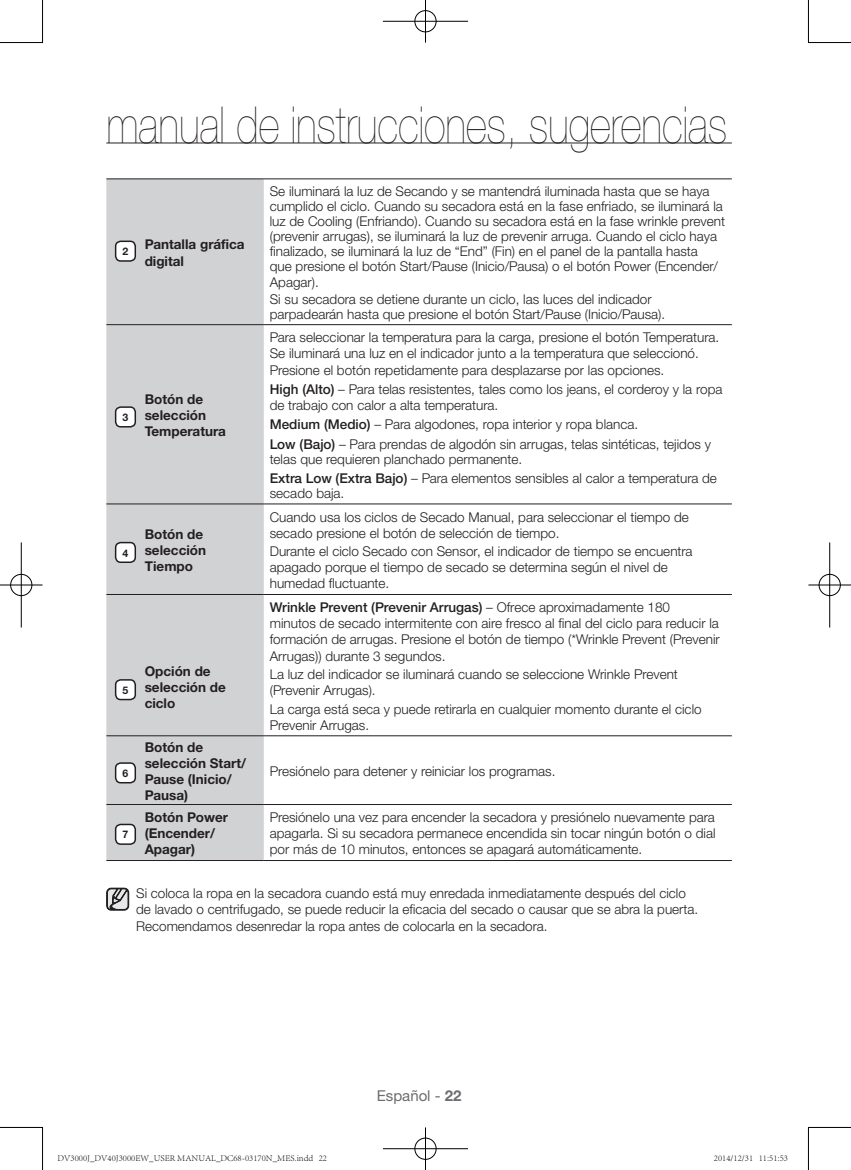
<style>
.page{position:relative;width:851px;height:1170px;background:#fff}
.page>*{position:absolute;margin:0;border:0;box-sizing:border-box;transform-origin:0 0}
.t1{font:200 51px "Helvetica Neue LTW1 G";color:#231f20;scale:.81 1}
.t2{font:15px "Helvetica Neue LTW1 G";color:#6c6d70}
.t3{font:300 13.5px/16.2px "Helvetica Neue LTW1 G";color:#231f20}
.t4{font:700 13.5px/16.2px "Helvetica Neue LTW1 G";color:#231f20}
.t5{font:700 10.5px "Helvetica Neue";color:#231f20}
.t6{font:300 9px "Adobe Song Std";color:#000}
.s1{font-weight:500}
.s2{font-weight:700}
</style>
<div class="page">
<hr style="left:106px;top:143px;width:625px;height:1px;background:#231f20">
<div style="left:106px;top:180px;width:158px;height:680px;background:#d1d2d4"></div>
<hr style="left:106px;top:179px;width:158px;height:1px;background:#231f20">
<hr style="left:264px;top:179px;width:467px;height:1px;background:#231f20">
<hr style="left:106px;top:324px;width:158px;height:1px;background:#231f20">
<hr style="left:264px;top:324px;width:467px;height:1px;background:#231f20">
<hr style="left:106px;top:503px;width:158px;height:1px;background:#231f20">
<hr style="left:264px;top:503px;width:467px;height:1px;background:#231f20">
<hr style="left:106px;top:594px;width:158px;height:1px;background:#231f20">
<hr style="left:264px;top:594px;width:467px;height:1px;background:#231f20">
<hr style="left:106px;top:735px;width:158px;height:1px;background:#231f20">
<hr style="left:264px;top:735px;width:467px;height:1px;background:#231f20">
<hr style="left:106px;top:804px;width:158px;height:1px;background:#231f20">
<hr style="left:264px;top:804px;width:467px;height:1px;background:#231f20">
<hr style="left:106px;top:860px;width:158px;height:1px;background:#231f20">
<hr style="left:264px;top:860px;width:467px;height:1px;background:#231f20">
<div style="left:116px;top:824px;width:19px;height:20px;background:#fff;border-radius:5px"></div>
<div style="left:115px;top:823px;width:21px;height:21px;border:2px solid #231f20;border-radius:5px"></div>
<div style="left:116px;top:763px;width:19px;height:19px;background:#fff;border-radius:5px"></div>
<div style="left:115px;top:762px;width:21px;height:21px;border:2px solid #231f20;border-radius:5px"></div>
<div style="left:116px;top:542px;width:19px;height:20px;background:#fff;border-radius:5px"></div>
<div style="left:115px;top:542px;width:21px;height:21px;border:2px solid #231f20;border-radius:5px"></div>
<div style="left:116px;top:679px;width:19px;height:20px;background:#fff;border-radius:5px"></div>
<div style="left:115px;top:679px;width:21px;height:21px;border:2px solid #231f20;border-radius:5px"></div>
<div style="left:116px;top:407px;width:19px;height:20px;background:#fff;border-radius:5px"></div>
<div style="left:115px;top:406px;width:21px;height:21px;border:2px solid #231f20;border-radius:5px"></div>
<svg style="left:106px;top:887px;width:23px;height:24px"></svg>
<div style="left:116px;top:241px;width:19px;height:20px;background:#fff;border-radius:5px"></div>
<div style="left:115px;top:240px;width:21px;height:22px;border:2px solid #231f20;border-radius:5px"></div>
<hr style="left:0;top:42px;width:43px;height:1px;background:#000">
<hr style="left:808px;top:42px;width:42px;height:1px;background:#000">
<hr style="left:0;top:1127px;width:43px;height:1px;background:#000">
<hr style="left:808px;top:1127px;width:42px;height:1px;background:#000">
<hr style="left:42px;top:0;width:1px;height:43px;background:#000">
<hr style="left:42px;top:1127px;width:1px;height:42px;background:#000">
<hr style="left:808px;top:0;width:1px;height:43px;background:#000">
<hr style="left:808px;top:1127px;width:1px;height:42px;background:#000">
<div style="left:414px;top:10px;width:23px;height:23px;border:2px solid #fff;border-radius:50%"></div>
<hr style="left:383px;top:20px;width:85px;height:2px;background:#fff">
<hr style="left:424px;top:0;width:2px;height:43px;background:#fff">
<div style="left:414px;top:10px;width:22px;height:22px;border:1px solid #000;border-radius:50%"></div>
<hr style="left:383px;top:21px;width:85px;height:1px;background:#000">
<hr style="left:425px;top:0;width:1px;height:43px;background:#000">
<div style="left:414px;top:1136px;width:23px;height:24px;border:2px solid #fff;border-radius:50%"></div>
<hr style="left:383px;top:1147px;width:85px;height:2px;background:#fff">
<hr style="left:424px;top:1127px;width:2px;height:42px;background:#fff">
<div style="left:414px;top:1137px;width:22px;height:22px;border:1px solid #000;border-radius:50%"></div>
<hr style="left:383px;top:1148px;width:85px;height:1px;background:#000">
<hr style="left:425px;top:1127px;width:1px;height:42px;background:#000">
<div style="left:10px;top:573px;width:23px;height:23px;border:2px solid #fff;border-radius:50%"></div>
<hr style="left:0;top:584px;width:43px;height:2px;background:#fff">
<hr style="left:20px;top:542px;width:2px;height:85px;background:#fff">
<div style="left:10px;top:574px;width:22px;height:21px;border:1px solid #000;border-radius:50%"></div>
<hr style="left:0;top:584px;width:43px;height:1px;background:#000">
<hr style="left:21px;top:542px;width:1px;height:85px;background:#000">
<div style="left:817px;top:573px;width:24px;height:23px;border:2px solid #fff;border-radius:50%"></div>
<hr style="left:808px;top:584px;width:42px;height:2px;background:#fff">
<hr style="left:828px;top:542px;width:2px;height:85px;background:#fff">
<div style="left:818px;top:574px;width:22px;height:21px;border:1px solid #000;border-radius:50%"></div>
<hr style="left:808px;top:584px;width:42px;height:1px;background:#000">
<hr style="left:829px;top:542px;width:1px;height:85px;background:#000">
<p class="t1" style="left:106px;top:95px;width:768px">manual de instrucciones, sugerencias</p>
<p class="t5" style="left:122px;top:245px;width:7px">2</p>
<p class="t5" style="left:122px;top:411px;width:7px">3</p>
<p class="t5" style="left:122px;top:546px;width:7px">4</p>
<p class="t5" style="left:122px;top:683px;width:7px">5</p>
<p class="t5" style="left:122px;top:766px;width:7px">6</p>
<p class="t5" style="left:122px;top:828px;width:7px">7</p>
<p class="t4" style="left:145px;top:236px;width:101px">Pantalla gráfica digital</p>
<p class="t4" style="left:145px;top:391px;width:83px">Botón de selección<br>Temperatura</p>
<p class="t4" style="left:145px;top:525px;width:63px">Botón de selección<br>Tiempo</p>
<p class="t4" style="left:145px;top:662px;width:83px">Opción de selección de ciclo</p>
<p class="t4" style="left:145px;top:738px;width:103px">Botón de selección Start/<br>Pause (Inicio/<br>Pausa)</p>
<p class="t3" style="left:270px;top:184px;width:456px;line-height:15px">Se iluminará la luz de Secando y se mantendrá iluminada hasta que se haya cumplido el ciclo. Cuando su secadora está en la fase enfriado, se iluminará la luz de Cooling (Enfriando). Cuando su secadora está en la fase wrinkle prevent (prevenir arrugas), se iluminará la luz de prevenir arruga. Cuando el ciclo haya finalizado, se iluminará la luz de “End” (Fin) en el panel de la pantalla hasta<br>que presione el botón Start/Pause (Inicio/Pausa) o el botón Power (Encender/ Apagar).</p>
<p class="t3" style="left:270px;top:291px;width:397px;line-height:15px">Si su secadora se detiene durante un ciclo, las luces del indicador parpadearán hasta que presione el botón Start/Pause (Inicio/Pausa).</p>
<p class="t3" style="left:270px;top:329px;width:451px">Para seleccionar la temperatura para la carga, presione el botón Temperatura.<br>Se iluminará una luz en el indicador junto a la temperatura que seleccionó.<br>Presione el botón repetidamente para desplazarse por las opciones.</p>
<p class="t3" style="left:270px;top:381px;width:454px"><span class="s1">High (Alto)</span> – Para telas resistentes, tales como los jeans, el corderoy y la ropa de trabajo con calor a alta temperatura.</p>
<p class="t3" style="left:270px;top:415px;width:442px;line-height:19.2px"><span class="s1">Medium (Medio)</span> – Para algodones, ropa interior y ropa blanca.<br><span class="s1">Low (Bajo)</span> – Para prendas de algodón sin arrugas, telas sintéticas, tejidos y</p>
<p class="t3" style="left:270px;top:449px;width:448px;line-height:19.2px">telas que requieren planchado permanente.<br><span class="s1">Extra Low (Extra Bajo)</span> – Para elementos sensibles al calor a temperatura de</p>
<p class="t3" style="left:270px;top:485px;width:76px">secado baja.</p>
<p class="t3" style="left:270px;top:508px;width:420px">Cuando usa los ciclos de Secado Manual, para seleccionar el tiempo de secado presione el botón de selección de tiempo.</p>
<p class="t3" style="left:270px;top:543px;width:424px">Durante el ciclo Secado con Sensor, el indicador de tiempo se encuentra apagado porque el tiempo de secado se determina según el nivel de humedad fluctuante.</p>
<p class="t3" style="left:270px;top:599px;width:451px"><span class="s1">Wrinkle Prevent (Prevenir Arrugas)</span> – Ofrece aproximadamente 180<br>minutos de secado intermitente con aire fresco al final del ciclo para reducir la formación de arrugas. Presione el botón de tiempo (*Wrinkle Prevent (Prevenir Arrugas)) durante 3 segundos.</p>
<p class="t3" style="left:270px;top:666px;width:409px">La luz del indicador se iluminará cuando se seleccione Wrinkle Prevent (Prevenir Arrugas).</p>
<p class="t3" style="left:270px;top:700px;width:433px">La carga está seca y puede retirarla en cualquier momento durante el ciclo<br>Prevenir Arrugas.</p>
<p class="t3" style="left:270px;top:762px;width:287px">Presiónelo para detener y reiniciar los programas.</p>
<p class="t4" style="left:145px;top:809px;width:85px">Botón Power (Encender/<br>Apagar)</p>
<p class="t3" style="left:270px;top:809px;width:447px;text-align:justify">Presiónelo una vez para encender la secadora y presiónelo nuevamente para apagarla. Si su secadora permanece encendida sin tocar ningún botón o dial por más de 10 minutos, entonces se apagará automáticamente.</p>
<p class="t3" style="left:136px;top:885px;width:563px">Si coloca la ropa en la secadora cuando está muy enredada inmediatamente después del ciclo de lavado o centrifugado, se puede reducir la eficacia del secado o causar que se abra la puerta.<br>Recomendamos desenredar la ropa antes de colocarla en la secadora.</p>
<p class="t2" style="left:376px;top:1086px;width:86px">Español - <span class="s2">22</span></p>
<p class="t6" style="left:58px;top:1152px;width:271px">DV3000J_DV40J3000EW_USER MANUAL_DC68-03170N_MES.indd 22</p>
<p class="t6" style="left:713px;top:1152px;width:76px">2014/12/31 11:51:53</p>
</div>
